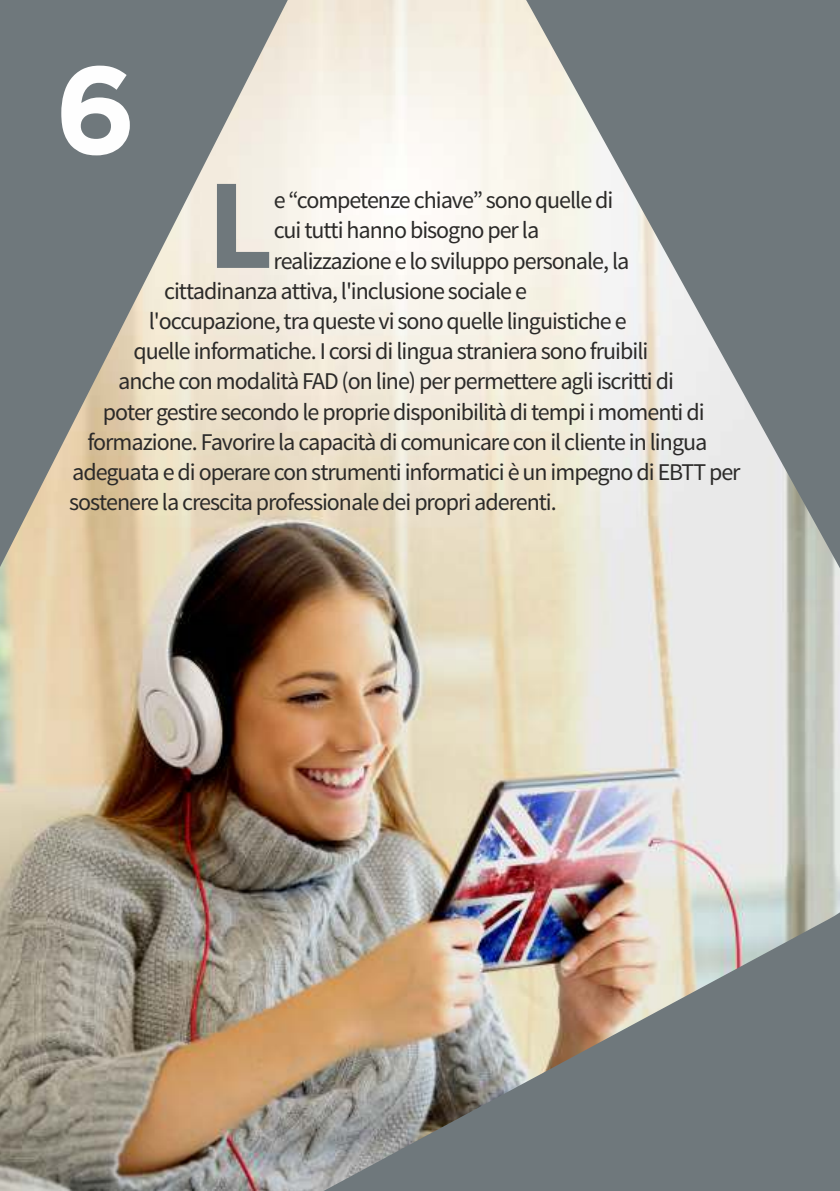
<style>
.page{position:relative;width:840px;height:1191px;background:#fff}
.page>*{position:absolute;margin:0;border:0;box-sizing:border-box;transform-origin:0 0}
.t1{font:700 128.8px "Source Sans Pro";color:#6f787c}
.t2{font:700 124px "Gotham";color:#fefefe}
.t3{font:24px "Source Sans Pro";letter-spacing:-.04em;color:#2b2a29}
</style>
<div class="page">
<img style="left:0;top:0;width:839px;height:1191px">
<h2 class="t2" style="left:55px;top:63px;width:84px">6</h2>
<h1 class="t1" style="left:207px;top:171px;width:68px">L</h1>
<p class="t3" style="left:273px;top:190px;width:341px">e “competenze chiave” sono quelle di</p>
<p class="t3" style="left:273px;top:220px;width:267px">cui tutti hanno bisogno per la</p>
<p class="t3" style="left:273px;top:251px;width:357px">realizzazione e lo sviluppo personale, la</p>
<p class="t3" style="left:164px;top:281px;width:364px">cittadinanza attiva, l'inclusione sociale e</p>
<p class="t3" style="left:149px;top:311px;width:479px">l'occupazione, tra queste vi sono quelle linguistiche e</p>
<p class="t3" style="left:133px;top:341px;width:516px">quelle informatiche. I corsi di lingua straniera sono fruibili</p>
<p class="t3" style="left:118px;top:371px;width:557px">anche con modalità FAD (on line) per permettere agli iscritti di</p>
<p class="t3" style="left:103px;top:401px;width:603px">poter gestire secondo le proprie disponibilità di tempi i momenti di</p>
<p class="t3" style="left:87px;top:432px;width:621px">formazione. Favorire la capacità di comunicare con il cliente in lingua</p>
<p class="t3" style="left:72px;top:462px;width:669px">adeguata e di operare con strumenti informatici è un impegno di EBTT per</p>
<p class="t3" style="left:69px;top:492px;width:489px">sostenere la crescita professionale dei propri aderenti.</p>
</div>
